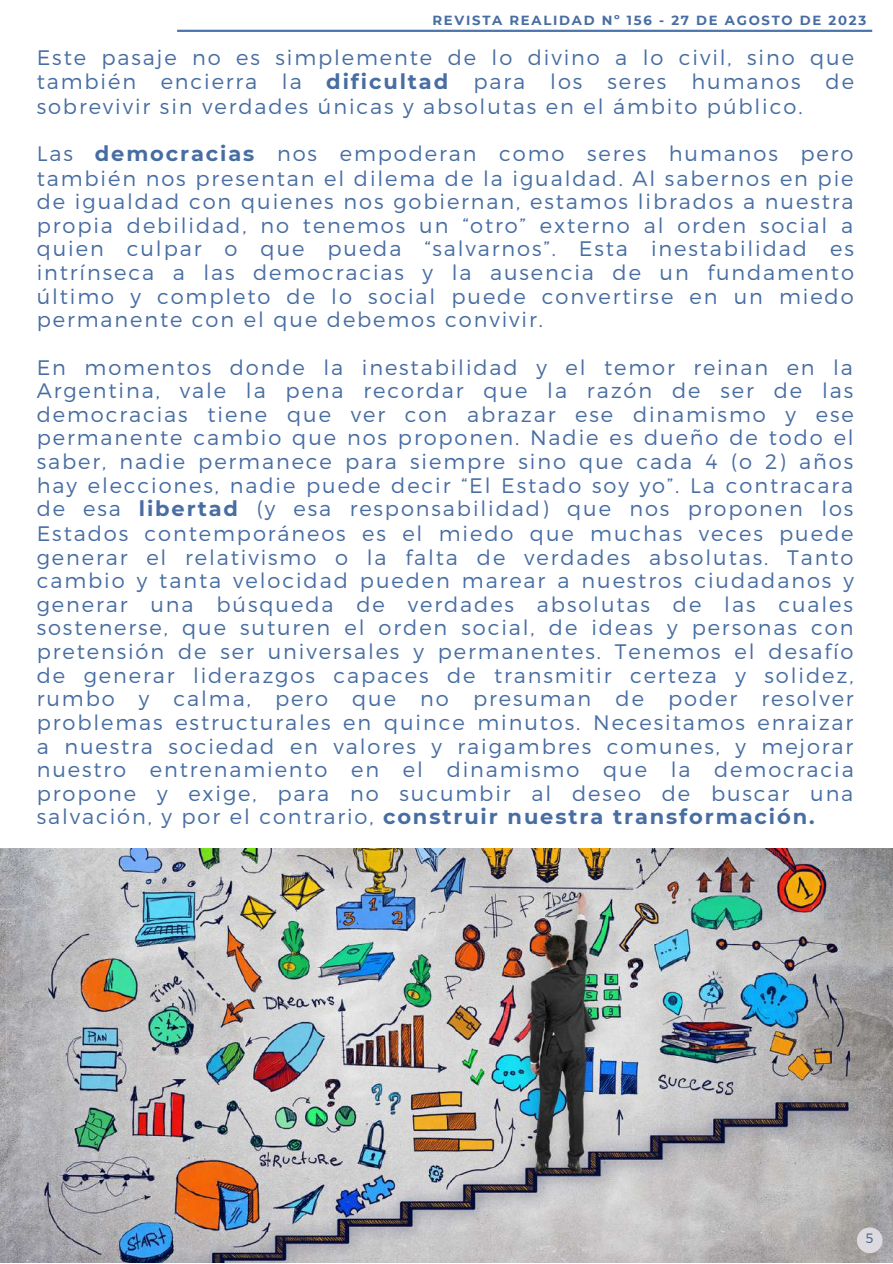
<style>
.page{position:relative;width:893px;height:1264px;background:#fff}
.page>*{position:absolute;margin:0;border:0;box-sizing:border-box;transform-origin:0 0}
.t1{font:300 21px/23.7px "Montserrat";letter-spacing:.09em;color:#476da2;text-align:justify}
.t2{font:300 13.5px "Montserrat";color:#42618b}
.t3{font:700 13.2px "Montserrat";letter-spacing:.13em;color:#476da2}
.s1{font-weight:700}
</style>
<div class="page">
<img style="left:0;top:848px;width:892px;height:414px">
<div style="left:856px;top:1227px;width:26px;height:26px;background:#dcdade;border-radius:50%"></div>
<hr style="left:177px;top:30px;width:695px;height:2px;background:#4c75ad">
<p class="t3" style="left:432px;top:12px;width:435px">REVISTA REALIDAD Nº 156 - 27 DE AGOSTO DE 2023</p>
<p class="t1" style="left:37px;top:45px;width:818px;line-height:24.2px">Este pasaje no es simplemente de lo divino a lo civil, sino que también encierra la <span class="s1">dificultad</span> para los seres humanos de sobrevivir sin verdades únicas y absolutas en el ámbito público.</p>
<p class="t1" style="left:37px;top:140px;width:818px">Las <span class="s1">democracias</span> nos empoderan como seres humanos pero también nos presentan el dilema de la igualdad. Al sabernos en pie de igualdad con quienes nos gobiernan, estamos librados a nuestra propia debilidad, no tenemos un “otro” externo al orden social a quien culpar o que pueda “salvarnos”. Esta inestabilidad es intrínseca a las democracias y la ausencia de un fundamento último y completo de lo social puede convertirse en un miedo permanente con el que debemos convivir.</p>
<p class="t1" style="left:37px;top:354px;width:818px">En momentos donde la inestabilidad y el temor reinan en la Argentina, vale la pena recordar que la razón de ser de las democracias tiene que ver con abrazar ese dinamismo y ese permanente cambio que nos proponen. Nadie es dueño de todo el saber, nadie permanece para siempre sino que cada 4 (o 2) años hay elecciones, nadie puede decir “El Estado soy yo”. La contracara de esa <span class="s1">libertad</span> (y esa responsabilidad) que nos proponen los Estados contemporáneos es el miedo que muchas veces puede generar el relativismo o la falta de verdades absolutas. Tanto cambio y tanta velocidad pueden marear a nuestros ciudadanos y generar una búsqueda de verdades absolutas de las cuales sostenerse, que suturen el orden social, de ideas y personas con pretensión de ser universales y permanentes. Tenemos el desafío de generar liderazgos capaces de transmitir certeza y solidez, rumbo y calma, pero que no presuman de poder resolver problemas estructurales en quince minutos. Necesitamos enraizar a nuestra sociedad en valores y raigambres comunes, y mejorar nuestro entrenamiento en el dinamismo que la democracia propone y exige, para no sucumbir al deseo de buscar una salvación, y por el contrario, <span class="s1">construir nuestra transformación.</span></p>
<p class="t2" style="left:865px;top:1229px;width:9px">5</p>
</div>
